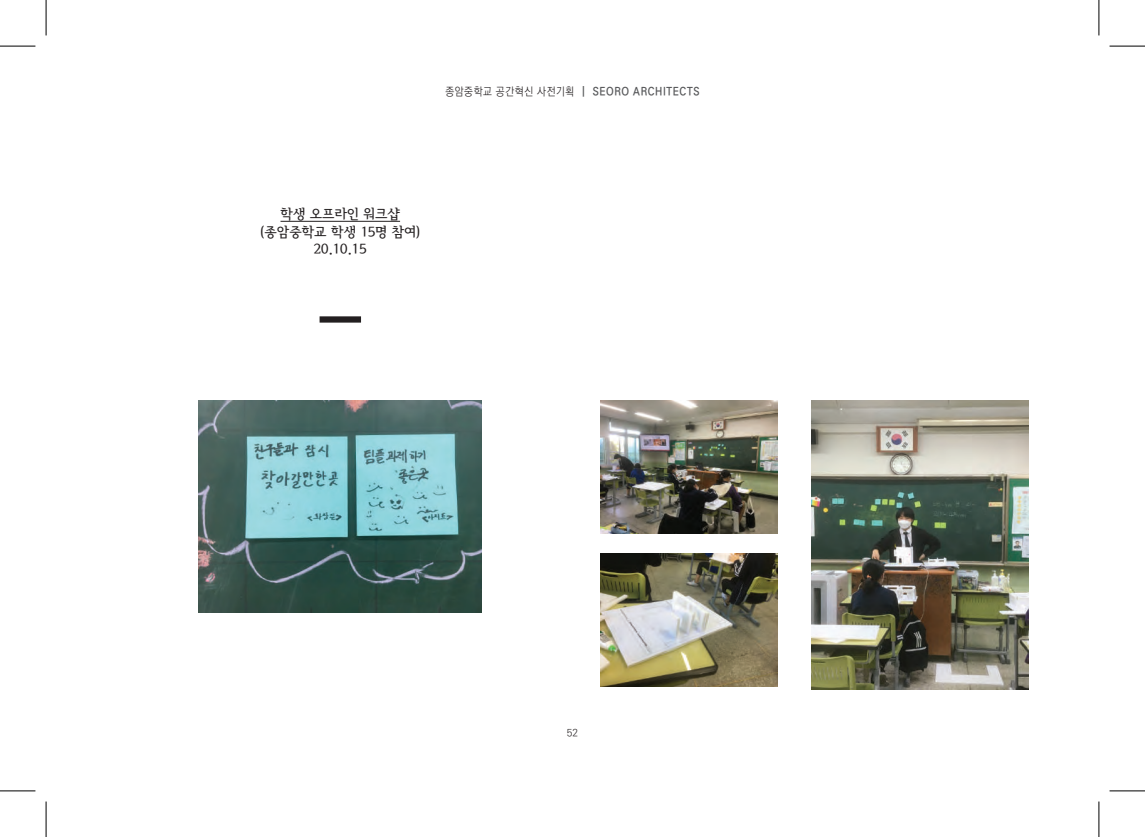
<style>
.page{position:relative;width:1145px;height:837px;background:#fff}
.page>*{position:absolute;margin:0;border:0;box-sizing:border-box;transform-origin:0 0}
.t1{font:13.75px/17.5px "Seoul Hangang B";color:#231f20;text-align:center}
.t2{font:700 11.25px "Ko Pub Dotum";letter-spacing:.06em;color:#57585a;scale:.9 1}
.t3{font:300 10px "Ko Pub Dotum";color:#231f20}
.s1{font-weight:300;color:#231f20}
</style>
<div class="page">
<hr style="left:280px;top:221px;width:120px;height:1px;background:#231f20">
<div style="left:319px;top:316px;width:42px;height:6px;background:#231f20"></div>
<img style="left:199px;top:400px;width:283px;height:212px">
<img style="left:600px;top:400px;width:177px;height:133px">
<img style="left:600px;top:553px;width:177px;height:132px">
<img style="left:811px;top:400px;width:217px;height:289px">
<hr style="left:0;top:46px;width:35px;height:1px;background:#000">
<hr style="left:1109px;top:46px;width:35px;height:1px;background:#000">
<hr style="left:0;top:790px;width:35px;height:1px;background:#000">
<hr style="left:1109px;top:790px;width:35px;height:1px;background:#000">
<hr style="left:46px;top:0;width:1px;height:35px;background:#000">
<hr style="left:46px;top:801px;width:1px;height:35px;background:#000">
<hr style="left:1098px;top:0;width:1px;height:35px;background:#000">
<hr style="left:1098px;top:801px;width:1px;height:35px;background:#000">
<p class="t2" style="left:445px;top:85px;width:284px"><span class="s1">종암중학교 공간혁신 사전기획</span> | SEORO ARCHITECTS</p>
<p class="t1" style="left:260px;top:206px;width:162px">학생 오프라인 워크샵 (종암중학교 학생 15명 참여)<br>20.10.15</p>
<p class="t3" style="left:567px;top:727px;width:13px">52</p>
</div>
